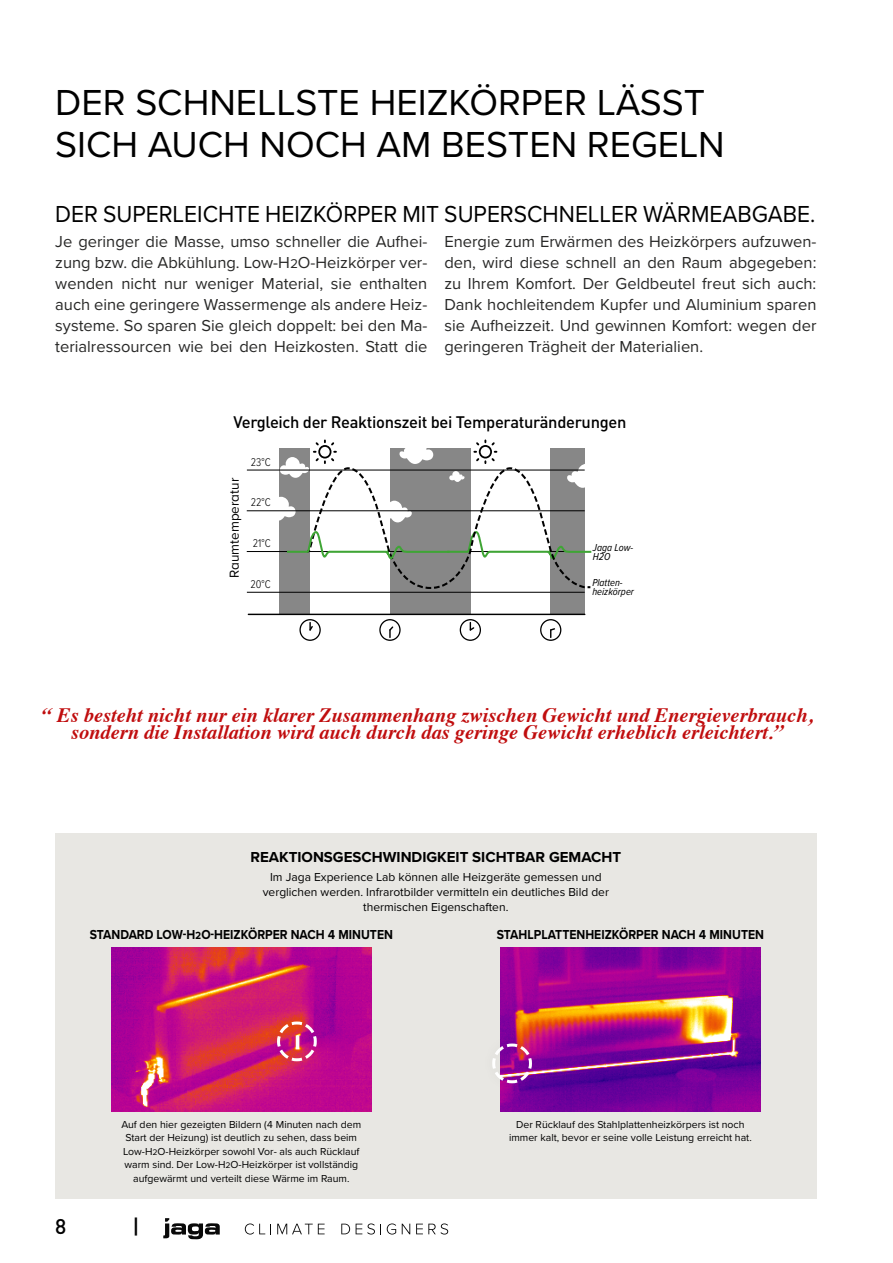
<style>
.page{position:relative;width:893px;height:1263px;background:#fff}
.page>*{position:absolute;margin:0;border:0;box-sizing:border-box;transform-origin:0 0}
.t1{font:37.5px/42px "Proxima Nova";color:#000}
.t2{font:24px "Proxima Nova";color:#000;scale:.95 1}
.t3{font:500 21px "DIN Pro";color:#000}
.t4{font:italic 700 20.4px/16.5px "Times";color:#c00d0e;text-align:center}
.t5{font:16.5px/21px "Proxima Nova";color:#282827;text-align:justify}
.t6{font:500 16.5px "DIN Pro";letter-spacing:-.02em;color:#000}
.t7{font:700 15px "Proxima Nova";color:#000}
.t8{font:700 13.5px "Proxima Nova";color:#000;scale:.9 1}
.t9{font:13.5px "Proxima Nova";color:#000}
.t10{font:12px/15px "Proxima Nova";color:#000;text-align:center}
.t11{font:300 11.7px "Proxima Nova Cond";color:#000}
.t12{font:10.5px/13.5px "Proxima Nova";color:#000;text-align:center}
.t13{font:italic 10.5px/9px "Proxima Nova Cond";color:#000}
.t14{font:9.6px "Geneva";color:#000}
.s1{font-size:13.2px}
.s2{font-size:10.8px}
.s3{font-size:8.4px}
</style>
<div class="page">
<div style="left:55px;top:833px;width:761px;height:366px;background:#e8e7e3"></div>
<img style="left:112px;top:947px;width:259px;height:164px">
<div style="left:266px;top:1010px;width:62px;height:62px;background:#000;opacity:.11"></div>
<svg style="left:276px;top:1020px;width:42px;height:43px;background:#d44676"></svg>
<img style="left:501px;top:947px;width:259px;height:164px">
<div style="left:481px;top:1032px;width:62px;height:62px;background:#000;opacity:.11"></div>
<svg style="left:491px;top:1042px;width:42px;height:43px"></svg>
<div style="left:389px;top:448px;width:81px;height:166px;background:#878787"></div>
<div style="left:280px;top:448px;width:30px;height:166px;background:#878787"></div>
<div style="left:550px;top:448px;width:35px;height:166px;background:#878787"></div>
<hr style="left:247px;top:551px;width:337px;height:1px;background:#000">
<hr style="left:247px;top:470px;width:338px;height:1px;background:#000">
<hr style="left:247px;top:510px;width:338px;height:1px;background:#000">
<hr style="left:247px;top:592px;width:338px;height:1px;background:#000">
<hr style="left:248px;top:614px;width:337px;height:1px;background:#000">
<svg style="left:299px;top:619px;width:22px;height:22px"></svg>
<svg style="left:460px;top:619px;width:21px;height:22px"></svg>
<svg style="left:379px;top:619px;width:22px;height:22px"></svg>
<svg style="left:540px;top:619px;width:21px;height:22px"></svg>
<svg style="left:262px;top:439px;width:330px;height:151px"></svg>
<svg style="left:245px;top:1223px;width:26px;height:11px"></svg>
<svg style="left:277px;top:1224px;width:48px;height:10px"></svg>
<svg style="left:341px;top:1224px;width:9px;height:10px"></svg>
<svg style="left:356px;top:1223px;width:25px;height:11px"></svg>
<svg style="left:387px;top:1223px;width:9px;height:11px"></svg>
<svg style="left:402px;top:1224px;width:8px;height:10px"></svg>
<svg style="left:416px;top:1223px;width:32px;height:11px"></svg>
<svg style="left:163px;top:1218px;width:57px;height:21px"></svg>
<h1 class="t1" style="left:55px;top:80px;width:671px">DER SCHNELLSTE HEIZKÖRPER LÄSST<br>SICH AUCH NOCH AM BESTEN REGELN</h1>
<h2 class="t2" style="left:55px;top:196px;width:802px">DER SUPERLEICHTE HEIZKÖRPER MIT SUPERSCHNELLER WÄRMEABGABE.</h2>
<p class="t5" style="left:55px;top:230px;width:374px">Je geringer die Masse, umso schneller die Aufhei&shy;zung bzw. die Abkühlung. Low-H<span class="s1">2</span>O-Heizkörper ver&shy;wenden nicht nur weniger Material, sie enthalten auch eine geringere Wassermenge als andere Heiz&shy;systeme. So sparen Sie gleich doppelt: bei den Ma&shy;terialressourcen wie bei den Heizkosten. Statt die</p>
<p class="t5" style="left:444px;top:230px;width:374px">Energie zum Erwärmen des Heizkörpers aufzuwen&shy;den, wird diese schnell an den Raum abgegeben: zu Ihrem Komfort. Der Geldbeutel freut sich auch:<br>Dank hochleitendem Kupfer und Aluminium sparen sie Aufheizzeit. Und gewinnen Komfort: wegen der geringeren Trägheit der Materialien.</p>
<p class="t6" style="left:234px;top:411px;width:394px">Vergleich der Reaktionszeit bei Temperaturänderungen</p>
<p class="t9" style="left:224px;top:578px;width:101px;rotate:-90deg">Raumtemperatur</p>
<p class="t11" style="left:251px;top:453px;width:21px">23°C</p>
<p class="t11" style="left:251px;top:493px;width:21px">22°C</p>
<p class="t11" style="left:253px;top:535px;width:19px">21°C</p>
<p class="t11" style="left:250px;top:575px;width:22px">20°C</p>
<p class="t13" style="left:593px;top:542px;width:42px">Jaga Low-<br>H2O</p>
<p class="t13" style="left:592px;top:577px;width:43px">Platten&shy;heizkörper</p>
<p class="t4" style="left:42px;top:705px;width:772px">“ Es besteht nicht nur ein klarer Zusammenhang zwischen Gewicht und Energieverbrauch, sondern die Installation wird auch durch das geringe Gewicht erheblich erleichtert.”</p>
<p class="t7" style="left:251px;top:845px;width:372px">REAKTIONSGESCHWINDIGKEIT SICHTBAR GEMACHT</p>
<p class="t10" style="left:263px;top:869px;width:348px">Im Jaga Experience Lab können alle Heizgeräte gemessen und verglichen werden. Infrarotbilder vermitteln ein deutliches Bild der thermischen Eigenschaften.</p>
<p class="t8" style="left:90px;top:924px;width:338px">STANDARD LOW-H<span class="s2">2</span>O-HEIZKÖRPER NACH 4 MINUTEN</p>
<p class="t14" style="left:392px;top:907px;width:33px">30.0°C</p>
<p class="t8" style="left:497px;top:924px;width:298px">STAHLPLATTENHEIZKÖRPER NACH 4 MINUTEN</p>
<p class="t12" style="left:121px;top:1117px;width:241px">Auf den hier gezeigten Bildern (4 Minuten nach dem Start der Heizung) ist deutlich zu sehen, dass beim Low-H<span class="s3">2</span>O-Heizkörper sowohl Vor- als auch Rücklauf warm sind. Der Low-H<span class="s3">2</span>O-Heizkörper ist vollständig aufgewärmt und verteilt diese Wärme im Raum.</p>
<p class="t3" style="left:55px;top:1212px;width:13px">8</p>
<p class="t3" style="left:132px;top:1212px;width:9px">|</p>
<p class="t12" style="left:509px;top:1117px;width:244px">Der Rücklauf des Stahlplattenheizkörpers ist noch immer kalt, bevor er seine volle Leistung erreicht hat.</p>
</div>
